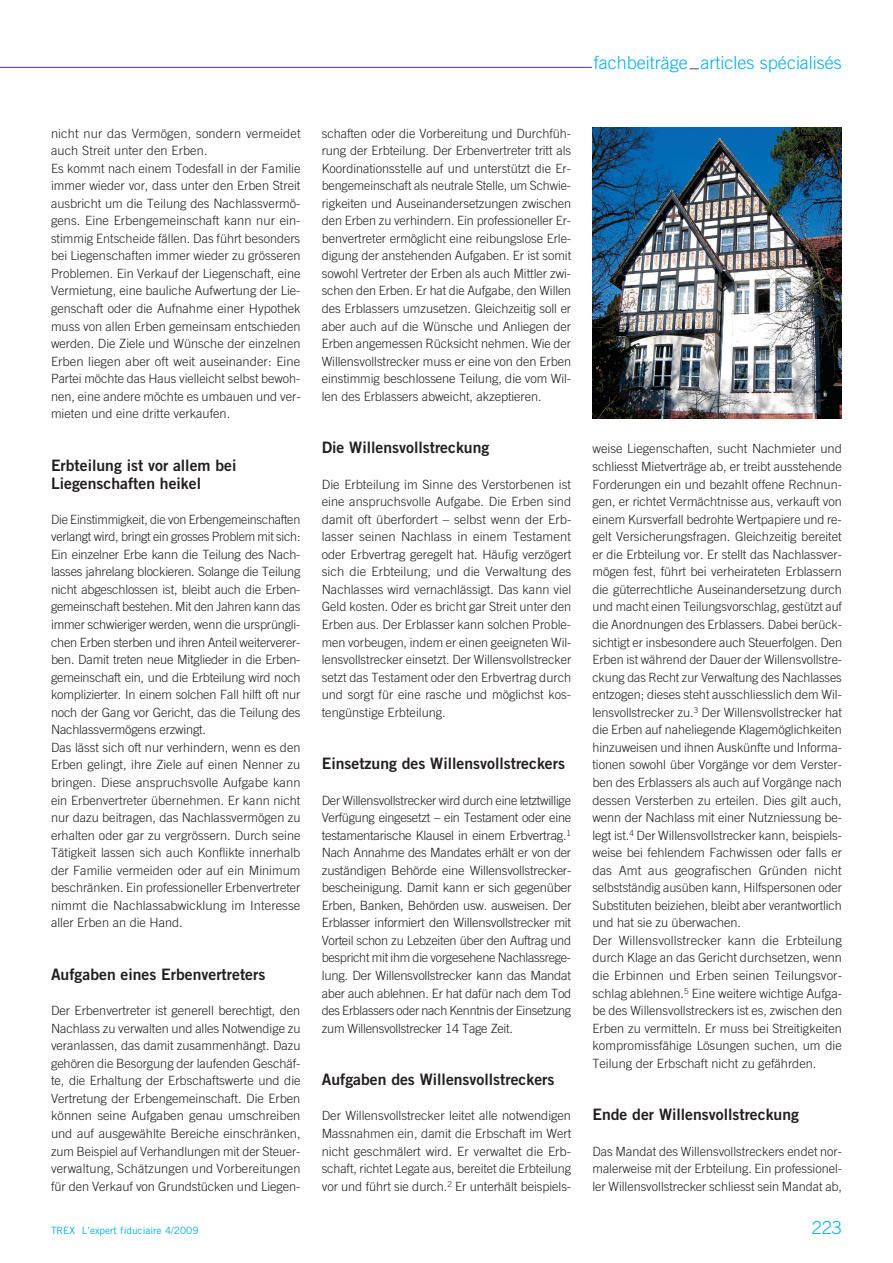
<style>
.page{position:relative;width:893px;height:1263px;background:#fff}
.page>*{position:absolute;margin:0;border:0;box-sizing:border-box;transform-origin:0 0}
.t1{font:300 18px "Trade Gothic";color:#00aeef}
.t2{font:15.75px/17.5px "Trade Gothic Bold Two";color:#231f20}
.t3{font:300 12.75px/17.5px "Trade Gothic";letter-spacing:-.005em;color:#231f20;text-align:justify}
.t4{font:10.05px "Trade Gothic";color:#00aeef}
.s1{color:#502e92}
</style>
<div class="page">
<hr style="left:0;top:67px;width:592px;height:1px;background:#502e92">
<img style="left:592px;top:128px;width:250px;height:290px">
<h1 class="t1" style="left:594px;top:52px;width:250px">fachbeiträge<span class="s1">_</span>articles spécialisés</h1>
<p class="t3" style="left:51px;top:124px;width:251px;text-align:left">nicht nur das Vermögen, sondern vermeidet auch Streit unter den Erben.<br>Es kommt nach einem Todesfall in der Familie immer wieder vor, dass unter den Erben Streit ausbricht um die Teilung des Nachlassvermö&shy;gens. Eine Erbengemeinschaft kann nur ein&shy;stimmig Entscheide fällen. Das führt besonders bei Liegenschaften immer wieder zu grösseren Problemen. Ein Verkauf der Liegenschaft, eine Vermietung, eine bauliche Aufwertung der Lie&shy;genschaft oder die Aufnahme einer Hypothek muss von allen Erben gemeinsam entschieden werden. Die Ziele und Wünsche der einzelnen Erben liegen aber oft weit auseinander: Eine Partei möchte das Haus vielleicht selbst bewoh&shy;nen, eine andere möchte es umbauen und ver&shy;mieten und eine dritte verkaufen.</p>
<p class="t2" style="left:51px;top:456px;width:187px">Erbteilung ist vor allem bei<br>Liegenschaften heikel</p>
<p class="t3" style="left:51px;top:510px;width:251px;text-align:left">Die Einstimmigkeit, die von Erbengemeinschaften verlangt wird, bringt ein grosses Problem mit sich:<br>Ein einzelner Erbe kann die Teilung des Nach&shy;lasses jahrelang blockieren. Solange die Teilung nicht abgeschlossen ist, bleibt auch die Erben&shy;gemeinschaft bestehen. Mit den Jahren kann das immer schwieriger werden, wenn die ursprüngli&shy;chen Erben sterben und ihren Anteil weiterverer&shy;ben. Damit treten neue Mitglieder in die Erben&shy;gemeinschaft ein, und die Erbteilung wird noch komplizierter. In einem solchen Fall hilft oft nur noch der Gang vor Gericht, das die Teilung des Nachlassvermögens erzwingt.<br>Das lässt sich oft nur verhindern, wenn es den Erben gelingt, ihre Ziele auf einen Nenner zu bringen. Diese anspruchsvolle Aufgabe kann ein Erbenvertreter übernehmen. Er kann nicht nur dazu beitragen, das Nachlassvermögen zu erhalten oder gar zu vergrössern. Durch seine Tätigkeit lassen sich auch Konflikte innerhalb der Familie vermeiden oder auf ein Minimum beschränken. Ein professioneller Erbenvertreter nimmt die Nachlassabwicklung im Interesse aller Erben an die Hand.</p>
<p class="t2" style="left:51px;top:965px;width:216px">Aufgaben eines Erbenvertreters</p>
<p class="t3" style="left:51px;top:1002px;width:251px">Der Erbenvertreter ist generell berechtigt, den Nachlass zu verwalten und alles Notwendige zu veranlassen, das damit zusammenhängt. Dazu gehören die Besorgung der laufenden Geschäf&shy;te, die Erhaltung der Erbschaftswerte und die Vertretung der Erbengemeinschaft. Die Erben können seine Aufgaben genau umschreiben und auf ausgewählte Bereiche einschränken, zum Beispiel auf Verhandlungen mit der Steuer&shy;verwaltung, Schätzungen und Vorbereitungen für den Verkauf von Grundstücken und Liegen-</p>
<p class="t3" style="left:322px;top:124px;width:251px">schaften oder die Vorbereitung und Durchfüh&shy;rung der Erbteilung. Der Erbenvertreter tritt als Koordinationsstelle auf und unterstützt die Er&shy;bengemeinschaft als neutrale Stelle, um Schwie&shy;rigkeiten und Auseinandersetzungen zwischen den Erben zu verhindern. Ein professioneller Er&shy;benvertreter ermöglicht eine reibungslose Erle&shy;digung der anstehenden Aufgaben. Er ist somit sowohl Vertreter der Erben als auch Mittler zwi&shy;schen den Erben. Er hat die Aufgabe, den Willen des Erblassers umzusetzen. Gleichzeitig soll er aber auch auf die Wünsche und Anliegen der Erben angemessen Rücksicht nehmen. Wie der Willensvollstrecker muss er eine von den Erben einstimmig beschlossene Teilung, die vom Wil&shy;len des Erblassers abweicht, akzeptieren.</p>
<p class="t2" style="left:322px;top:439px;width:169px">Die Willensvollstreckung</p>
<p class="t3" style="left:322px;top:475px;width:251px">Die Erbteilung im Sinne des Verstorbenen ist eine anspruchsvolle Aufgabe. Die Erben sind damit oft überfordert – selbst wenn der Erb&shy;lasser seinen Nachlass in einem Testament oder Erbvertrag geregelt hat. Häufig verzögert sich die Erbteilung, und die Verwaltung des Nachlasses wird vernachlässigt. Das kann viel Geld kosten. Oder es bricht gar Streit unter den Erben aus. Der Erblasser kann solchen Proble&shy;men vorbeugen, indem er einen geeigneten Wil&shy;lensvollstrecker einsetzt. Der Willensvollstrecker setzt das Testament oder den Erbvertrag durch und sorgt für eine rasche und möglichst kos&shy;tengünstige Erbteilung.</p>
<p class="t2" style="left:322px;top:755px;width:245px">Einsetzung des Willensvollstreckers</p>
<p class="t3" style="left:322px;top:791px;width:251px">Der Willensvollstrecker wird durch eine letztwillige Verfügung eingesetzt – ein Testament oder eine testamentarische Klausel in einem Erbvertrag.<sup>1<br></sup>Nach Annahme des Mandates erhält er von der zuständigen Behörde eine Willensvollstrecker&shy;bescheinigung. Damit kann er sich gegenüber Erben, Banken, Behörden usw. ausweisen. Der Erblasser informiert den Willensvollstrecker mit Vorteil schon zu Lebzeiten über den Auftrag und bespricht mit ihm die vorgesehene Nachlassrege&shy;lung. Der Willensvollstrecker kann das Mandat aber auch ablehnen. Er hat dafür nach dem Tod des Erblassers oder nach Kenntnis der Einsetzung zum Willensvollstrecker 14 Tage Zeit.</p>
<p class="t2" style="left:322px;top:1071px;width:234px">Aufgaben des Willensvollstreckers</p>
<p class="t3" style="left:322px;top:1107px;width:251px">Der Willensvollstrecker leitet alle notwendigen Massnahmen ein, damit die Erbschaft im Wert nicht geschmälert wird. Er verwaltet die Erb&shy;schaft, richtet Legate aus, bereitet die Erbteilung vor und führt sie durch.<sup>2</sup> Er unterhält beispiels-</p>
<p class="t3" style="left:592px;top:440px;width:251px;text-align:left">weise Liegenschaften, sucht Nachmieter und schliesst Mietverträge ab, er treibt ausstehende Forderungen ein und bezahlt offene Rechnun&shy;gen, er richtet Vermächtnisse aus, verkauft von einem Kursverfall bedrohte Wertpapiere und re&shy;gelt Versicherungsfragen. Gleichzeitig bereitet er die Erbteilung vor. Er stellt das Nachlassver&shy;mögen fest, führt bei verheirateten Erblassern die güterrechtliche Auseinandersetzung durch und macht einen Teilungsvorschlag, gestützt auf die Anordnungen des Erblassers. Dabei berück&shy;sichtigt er insbesondere auch Steuerfolgen. Den Erben ist während der Dauer der Willensvollstre&shy;ckung das Recht zur Verwaltung des Nachlasses entzogen; dieses steht ausschliesslich dem Wil&shy;lensvollstrecker zu.<sup>3</sup> Der Willensvollstrecker hat die Erben auf naheliegende Klagemöglichkeiten hinzuweisen und ihnen Auskünfte und Informa&shy;tionen sowohl über Vorgänge vor dem Verster&shy;ben des Erblassers als auch auf Vorgänge nach dessen Versterben zu erteilen. Dies gilt auch, wenn der Nachlass mit einer Nutzniessung be&shy;legt ist.<sup>4</sup> Der Willensvollstrecker kann, beispiels&shy;weise bei fehlendem Fachwissen oder falls er das Amt aus geografischen Gründen nicht selbstständig ausüben kann, Hilfspersonen oder Substituten beiziehen, bleibt aber verantwortlich und hat sie zu überwachen.<br>Der Willensvollstrecker kann die Erbteilung durch Klage an das Gericht durchsetzen, wenn die Erbinnen und Erben seinen Teilungsvor&shy;schlag ablehnen.<sup>5</sup> Eine weitere wichtige Aufga&shy;be des Willensvollstreckers ist es, zwischen den Erben zu vermitteln. Er muss bei Streitigkeiten kompromissfähige Lösungen suchen, um die Teilung der Erbschaft nicht zu gefährden.</p>
<p class="t2" style="left:592px;top:1106px;width:208px">Ende der Willensvollstreckung</p>
<p class="t3" style="left:592px;top:1142px;width:251px">Das Mandat des Willensvollstreckers endet nor&shy;malerweise mit der Erbteilung. Ein professionel&shy;ler Willensvollstrecker schliesst sein Mandat ab,</p>
<p class="t4" style="left:51px;top:1225px;width:149px">TREX L’expert fiduciaire 4/2009</p>
<h1 class="t1" style="left:812px;top:1217px;width:32px">223</h1>
</div>
